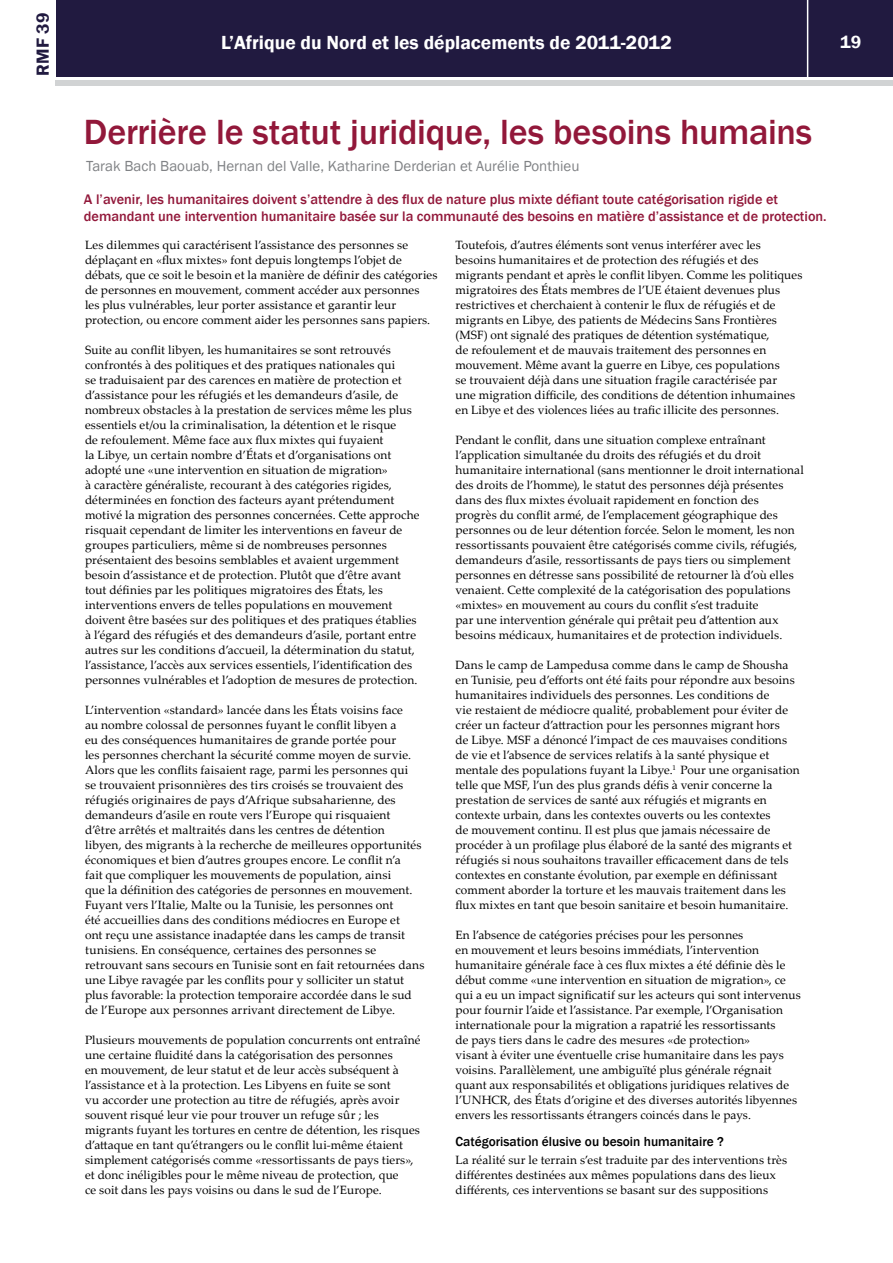
<style>
.page{position:relative;width:893px;height:1263px;background:#fff}
.page>*{position:absolute;margin:0;border:0;box-sizing:border-box;transform-origin:0 0}
.t1{font:500 36px "Franklin Gothic";letter-spacing:-.005em;color:#92183a}
.t2{font:600 19.5px "Franklin Gothic";color:#fff}
.t3{font:600 18px "Franklin Gothic";color:#211a40}
.t4{font:600 18px "Franklin Gothic";color:#fff}
.t5{font:15px "Franklin Gothic";color:#808285}
.t6{font:500 14.25px/16.5px "Franklin Gothic";color:#92183a}
.t7{font:500 13.5px "Franklin Gothic";color:#000}
.t8{font:12px/15px "Palatino Linotype";letter-spacing:.01em;color:#000}
</style>
<div class="page">
<div style="left:56px;top:0;width:837px;height:77px;background:#211a40"></div>
<div style="left:56px;top:80px;width:837px;height:5px;background:#d1d3d4"></div>
<hr style="left:807px;top:0;width:1px;height:78px;background:#fff">
<h3 class="t3" style="left:32px;top:76px;width:64px;rotate:-90deg">RMF 39</h3>
<h2 class="t2" style="left:221px;top:31px;width:452px">L’Afrique du Nord et les déplacements de 2011-2012</h2>
<h3 class="t4" style="left:840px;top:31px;width:23px">19</h3>
<h1 class="t1" style="left:84px;top:110px;width:730px">Derrière le statut juridique, les besoins humains</h1>
<p class="t5" style="left:86px;top:156px;width:495px">Tarak Bach Baouab, Hernan del Valle, Katharine Derderian et Aurélie Ponthieu</p>
<p class="t6" style="left:84px;top:191px;width:744px">A l’avenir, les humanitaires doivent s’attendre à des flux de nature plus mixte défiant toute catégorisation rigide et demandant une intervention humanitaire basée sur la communauté des besoins en matière d’assistance et de protection.</p>
<p class="t8" style="left:85px;top:237px;width:354px">Les dilemmes qui caractérisent l’assistance des personnes se déplaçant en «flux mixtes» font depuis longtemps l’objet de débats, que ce soit le besoin et la manière de définir des catégories de personnes en mouvement, comment accéder aux personnes<br>les plus vulnérables, leur porter assistance et garantir leur protection, ou encore comment aider les personnes sans papiers.</p>
<p class="t8" style="left:85px;top:342px;width:336px">Suite au conflit libyen, les humanitaires se sont retrouvés confrontés à des politiques et des pratiques nationales qui<br>se traduisaient par des carences en matière de protection et d’assistance pour les réfugiés et les demandeurs d’asile, de nombreux obstacles à la prestation de services même les plus essentiels et/ou la criminalisation, la détention et le risque<br>de refoulement. Même face aux flux mixtes qui fuyaient<br>la Libye, un certain nombre d’États et d’organisations ont adopté une «une intervention en situation de migration»<br>à caractère généraliste, recourant à des catégories rigides, déterminées en fonction des facteurs ayant prétendument motivé la migration des personnes concernées. Cette approche risquait cependant de limiter les interventions en faveur de groupes particuliers, même si de nombreuses personnes présentaient des besoins semblables et avaient urgemment besoin d’assistance et de protection. Plutôt que d’être avant tout définies par les politiques migratoires des États, les interventions envers de telles populations en mouvement doivent être basées sur des politiques et des pratiques établies à l’égard des réfugiés et des demandeurs d’asile, portant entre autres sur les conditions d’accueil, la détermination du statut, l’assistance, l’accès aux services essentiels, l’identification des personnes vulnérables et l’adoption de mesures de protection.</p>
<p class="t8" style="left:85px;top:702px;width:341px">L’intervention «standard» lancée dans les États voisins face<br>au nombre colossal de personnes fuyant le conflit libyen a<br>eu des conséquences humanitaires de grande portée pour<br>les personnes cherchant la sécurité comme moyen de survie.<br>Alors que les conflits faisaient rage, parmi les personnes qui<br>se trouvaient prisonnières des tirs croisés se trouvaient des réfugiés originaires de pays d’Afrique subsaharienne, des demandeurs d’asile en route vers l’Europe qui risquaient<br>d’être arrêtés et maltraités dans les centres de détention<br>libyen, des migrants à la recherche de meilleures opportunités économiques et bien d’autres groupes encore. Le conflit n’a<br>fait que compliquer les mouvements de population, ainsi<br>que la définition des catégories de personnes en mouvement.<br>Fuyant vers l’Italie, Malte ou la Tunisie, les personnes ont<br>été accueillies dans des conditions médiocres en Europe et<br>ont reçu une assistance inadaptée dans les camps de transit tunisiens. En conséquence, certaines des personnes se retrouvant sans secours en Tunisie sont en fait retournées dans une Libye ravagée par les conflits pour y solliciter un statut plus favorable: la protection temporaire accordée dans le sud de l’Europe aux personnes arrivant directement de Libye.</p>
<p class="t8" style="left:85px;top:1032px;width:337px">Plusieurs mouvements de population concurrents ont entraîné une certaine fluidité dans la catégorisation des personnes<br>en mouvement, de leur statut et de leur accès subséquent à l’assistance et à la protection. Les Libyens en fuite se sont<br>vu accorder une protection au titre de réfugiés, après avoir souvent risqué leur vie pour trouver un refuge sûr ; les migrants fuyant les tortures en centre de détention, les risques d’attaque en tant qu’étrangers ou le conflit lui-même étaient simplement catégorisés comme «ressortissants de pays tiers», et donc inéligibles pour le même niveau de protection, que<br>ce soit dans les pays voisins ou dans le sud de l’Europe.</p>
<p class="t8" style="left:455px;top:237px;width:348px">Toutefois, d’autres éléments sont venus interférer avec les besoins humanitaires et de protection des réfugiés et des migrants pendant et après le conflit libyen. Comme les politiques migratoires des États membres de l’UE étaient devenues plus restrictives et cherchaient à contenir le flux de réfugiés et de migrants en Libye, des patients de Médecins Sans Frontières (MSF) ont signalé des pratiques de détention systématique,<br>de refoulement et de mauvais traitement des personnes en mouvement. Même avant la guerre en Libye, ces populations<br>se trouvaient déjà dans une situation fragile caractérisée par<br>une migration difficile, des conditions de détention inhumaines en Libye et des violences liées au trafic illicite des personnes.</p>
<p class="t8" style="left:455px;top:432px;width:350px">Pendant le conflit, dans une situation complexe entraînant l’application simultanée du droits des réfugiés et du droit humanitaire international (sans mentionner le droit international des droits de l’homme), le statut des personnes déjà présentes dans des flux mixtes évoluait rapidement en fonction des<br>progrès du conflit armé, de l’emplacement géographique des personnes ou de leur détention forcée. Selon le moment, les non ressortissants pouvaient être catégorisés comme civils, réfugiés, demandeurs d’asile, ressortissants de pays tiers ou simplement personnes en détresse sans possibilité de retourner là d’où elles venaient. Cette complexité de la catégorisation des populations «mixtes» en mouvement au cours du conflit s’est traduite<br>par une intervention générale qui prêtait peu d’attention aux besoins médicaux, humanitaires et de protection individuels.</p>
<p class="t8" style="left:455px;top:657px;width:346px">Dans le camp de Lampedusa comme dans le camp de Shousha en Tunisie, peu d’efforts ont été faits pour répondre aux besoins humanitaires individuels des personnes. Les conditions de<br>vie restaient de médiocre qualité, probablement pour éviter de créer un facteur d’attraction pour les personnes migrant hors<br>de Libye. MSF a dénoncé l’impact de ces mauvaises conditions de vie et l’absence de services relatifs à la santé physique et mentale des populations fuyant la Libye.<sup>1</sup> Pour une organisation telle que MSF, l’un des plus grands défis à venir concerne la prestation de services de santé aux réfugiés et migrants en contexte urbain, dans les contextes ouverts ou les contextes<br>de mouvement continu. Il est plus que jamais nécessaire de procéder à un profilage plus élaboré de la santé des migrants et réfugiés si nous souhaitons travailler efficacement dans de tels contextes en constante évolution, par exemple en définissant comment aborder la torture et les mauvais traitement dans les flux mixtes en tant que besoin sanitaire et besoin humanitaire.</p>
<p class="t8" style="left:455px;top:927px;width:347px">En l’absence de catégories précises pour les personnes<br>en mouvement et leurs besoins immédiats, l’intervention humanitaire générale face à ces flux mixtes a été définie dès le début comme «une intervention en situation de migration», ce qui a eu un impact significatif sur les acteurs qui sont intervenus pour fournir l’aide et l’assistance. Par exemple, l’Organisation internationale pour la migration a rapatrié les ressortissants<br>de pays tiers dans le cadre des mesures «de protection»<br>visant à éviter une éventuelle crise humanitaire dans les pays voisins. Parallèlement, une ambiguïté plus générale régnait quant aux responsabilités et obligations juridiques relatives de l’UNHCR, des États d’origine et des diverses autorités libyennes envers les ressortissants étrangers coincés dans le pays.</p>
<p class="t7" style="left:455px;top:1133px;width:270px">Catégorisation élusive ou besoin humanitaire ?</p>
<p class="t8" style="left:455px;top:1152px;width:333px">La réalité sur le terrain s’est traduite par des interventions très différentes destinées aux mêmes populations dans des lieux différents, ces interventions se basant sur des suppositions</p>
</div>
